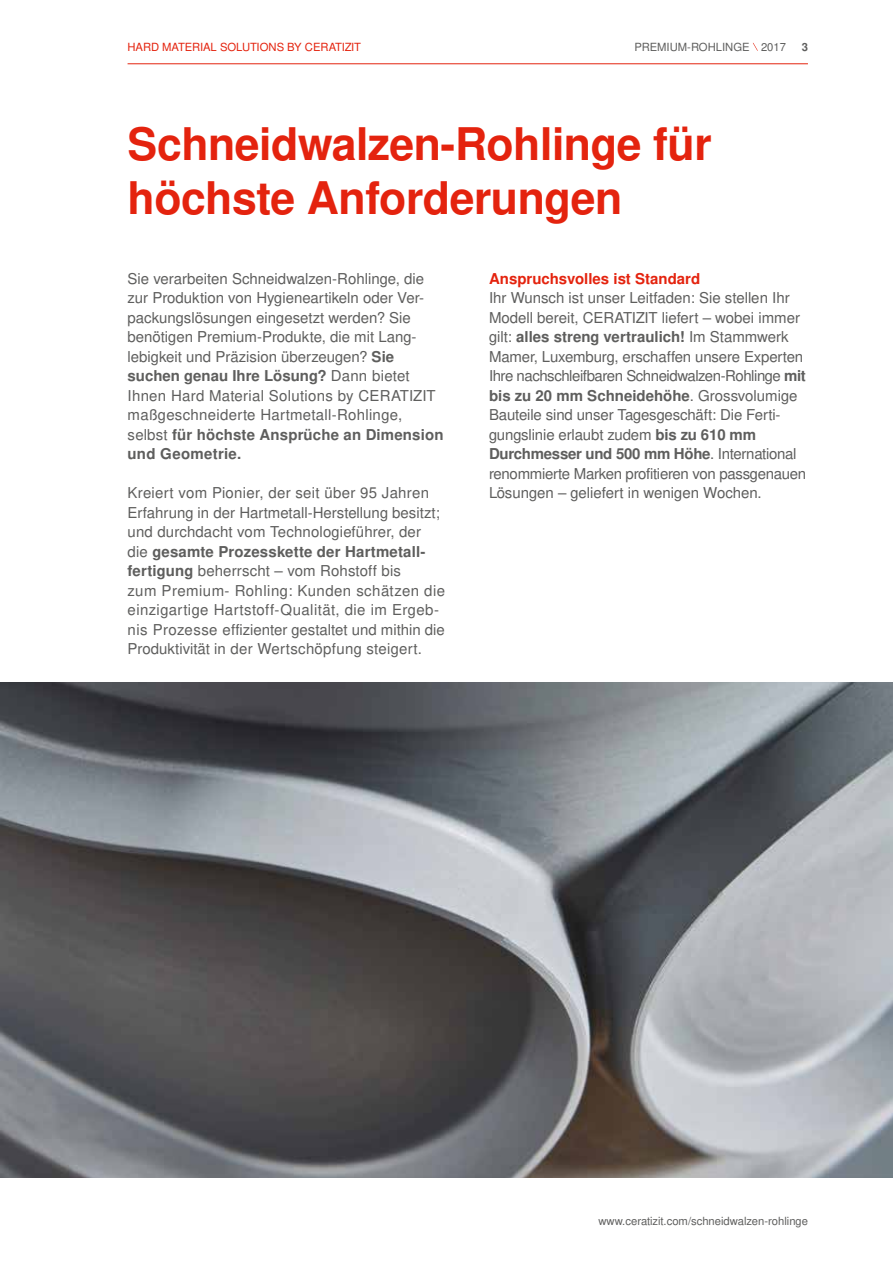
<style>
.page{position:relative;width:893px;height:1263px;background:#fff}
.page>*{position:absolute;margin:0;border:0;box-sizing:border-box;transform-origin:0 0}
.t1{font:700 45px/54px "Nimbus San L";letter-spacing:-.01em;color:#e4230e}
.t2{font:15px/19.5px "Nimbus San L";color:#5e5e5d}
.t3{font:700 15px "Nimbus San L";color:#e4230e}
.t4{font:11.25px "Nimbus San L";color:#5e5e5d}
.t5{font:11.25px "Nimbus San L";letter-spacing:-.01em;color:#e4230e}
.t6{font:700 11.25px "Nimbus San L";color:#5e5e5d}
.s1{font-weight:700}
</style>
<div class="page">
<img style="left:0;top:682px;width:893px;height:496px">
<hr style="left:128px;top:64px;width:680px;height:1px;background:#e4230e">
<svg style="left:753px;top:43px;width:5px;height:8px"></svg>
<p class="t5" style="left:128px;top:40px;width:235px">HARD MATERIAL SOLUTIONS BY CERATIZIT</p>
<p class="t4" style="left:635px;top:40px;width:153px">PREMIUM-ROHLINGE 2017</p>
<p class="t6" style="left:802px;top:40px;width:8px">3</p>
<h1 class="t1" style="left:128px;top:119px;width:586px">Schneidwalzen-Rohlinge für höchste Anforderungen</h1>
<p class="t2" style="left:128px;top:269px;width:317px">Sie verarbeiten Schneidwalzen-Rohlinge, die zur Produktion von Hygieneartikeln oder Ver&shy;packungslösungen eingesetzt werden? Sie benötigen Premium-Produkte, die mit Lang&shy;lebigkeit und Präzision überzeugen? <span class="s1">Sie suchen genau Ihre Lösung?</span> Dann bietet Ihnen Hard Material Solutions by CERATIZIT maßgeschneiderte Hartmetall-Rohlinge, selbst <span class="s1">für höchste Ansprüche an Dimension und Geometrie.</span></p>
<p class="t2" style="left:128px;top:483px;width:319px">Kreiert vom Pionier, der seit über 95 Jahren Erfahrung in der Hartmetall-Herstellung besitzt; und durchdacht vom Technologieführer, der<br>die <span class="s1">gesamte Prozesskette der Hartmetall&shy;fertigung</span> beherrscht – vom Rohstoff bis<br>zum Premium- Rohling: Kunden schätzen die einzigartige Hartstoff-Qualität, die im Ergeb&shy;nis Prozesse effizienter gestaltet und mithin die Produktivität in der Wertschöpfung steigert.</p>
<p class="t3" style="left:489px;top:269px;width:213px">Anspruchsvolles ist Standard</p>
<p class="t2" style="left:489px;top:288px;width:319px">Ihr Wunsch ist unser Leitfaden: Sie stellen Ihr Modell bereit, CERATIZIT liefert – wobei immer gilt: <span class="s1">alles streng vertraulich!</span> Im Stammwerk Mamer, Luxemburg, erschaffen unsere Experten Ihre nachschleifbaren Schneidwalzen-Rohlinge <span class="s1">mit bis zu 20 mm Schneidehöhe</span>. Grossvolumige Bauteile sind unser Tagesgeschäft: Die Ferti&shy;gungslinie erlaubt zudem <span class="s1">bis zu 610 mm Durchmesser und 500 mm Höhe</span>. International renommierte Marken profitieren von passgenauen Lösungen – geliefert in wenigen Wochen.</p>
<p class="t4" style="left:598px;top:1214px;width:211px">www.ceratizit.com/schneidwalzen-rohlinge</p>
</div>
